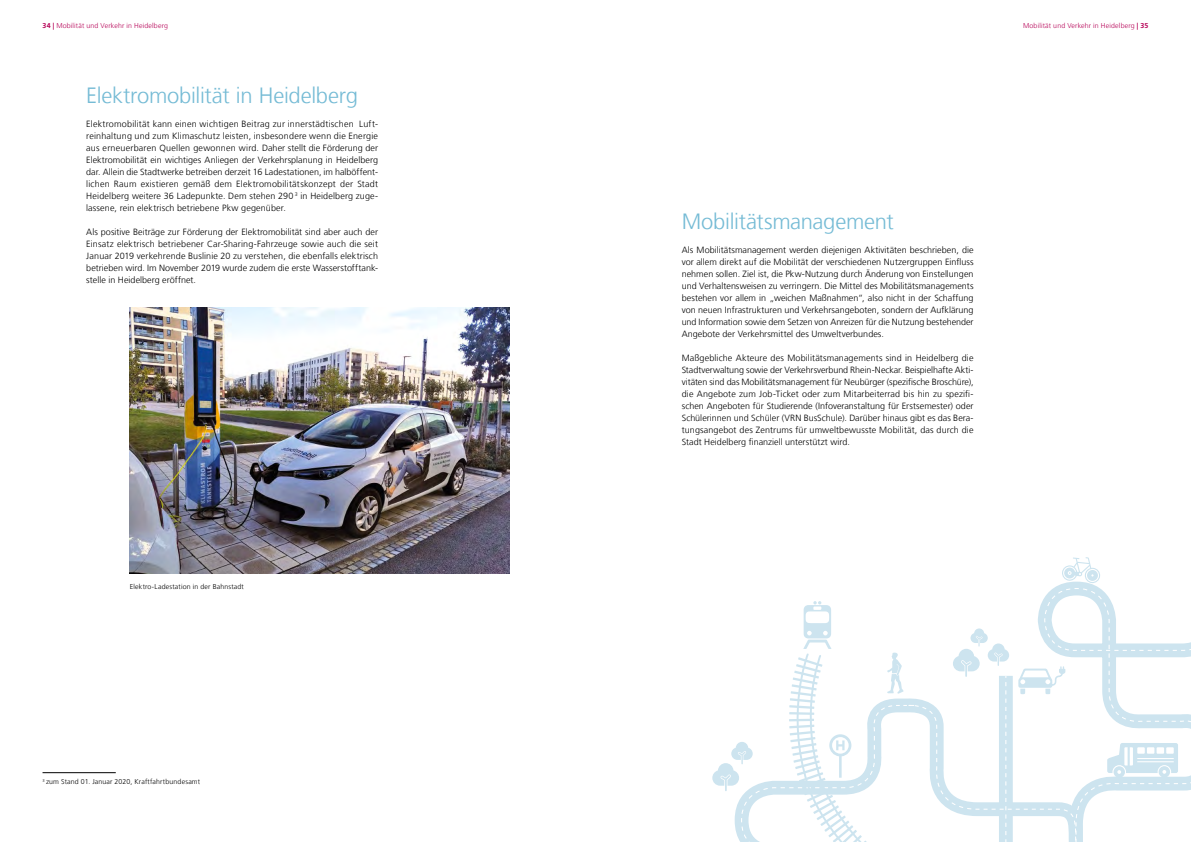
<style>
.page{position:relative;width:1191px;height:842px;background:#fff}
.page>*{position:absolute;margin:0;border:0;box-sizing:border-box;transform-origin:0 0}
.Fließtext_9pt_Frutig{font:300 22px "Frutiger LT Com";letter-spacing:-.015em;color:#75bbd5}
.Fließtext_9pt_Frutig-2{font:300 9px/12px "Frutiger LT Com";letter-spacing:.005em;color:#000;text-align:justify}
.Bildunterschrift_7pt{font:300 7px "Frutiger LT Com";letter-spacing:.02em;color:#000}
.t1{font:300 7px "Frutiger LT Com";letter-spacing:.02em;color:#b60056}
.s1{font-weight:700}
</style>
<div class="page">
<img style="left:130px;top:307px;width:379px;height:267px">
<hr style="left:43px;top:772px;width:73px;height:1px;background:#000">
<svg style="left:740px;top:781px;width:38px;height:61px"></svg>
<svg style="left:712px;top:742px;width:57px;height:75px"></svg>
<svg style="left:778px;top:557px;width:413px;height:238px"></svg>
<svg style="left:784px;top:652px;width:324px;height:190px"></svg>
<p class="t1" style="left:43px;top:22px;width:127px"><span class="s1">34 |</span> Mobilität und Verkehr in Heidelberg</p>
<p class="t1" style="left:1023px;top:22px;width:127px">Mobilität und Verkehr in Heidelberg <span class="s1">| 35</span></p>
<p class="Fließtext_9pt_Frutig" style="left:86px;top:83px;width:273px">Elektromobilität in Heidelberg</p>
<p class="Fließtext_9pt_Frutig-2" style="left:86px;top:118px;width:293px">Elektromobilität kann einen wichtigen Beitrag zur innerstädtischen Luft&shy;reinhaltung und zum Klimaschutz leisten, insbesondere wenn die Energie aus erneuerbaren Quellen gewonnen wird. Daher stellt die Förderung der Elektromobilität ein wichtiges Anliegen der Verkehrsplanung in Heidelberg dar. Allein die Stadtwerke betreiben derzeit 16 Ladestationen, im halböffent&shy;lichen Raum existieren gemäß dem Elektromobilitätskonzept der Stadt Heidelberg weitere 36 Ladepunkte. Dem stehen 290 <sup>3</sup> in Heidelberg zuge&shy;lassene, rein elektrisch betriebene Pkw gegenüber.</p>
<p class="Fließtext_9pt_Frutig-2" style="left:86px;top:226px;width:293px">Als positive Beiträge zur Förderung der Elektromobilität sind aber auch der Einsatz elektrisch betriebener Car-Sharing-Fahrzeuge sowie auch die seit Januar 2019 verkehrende Buslinie 20 zu verstehen, die ebenfalls elektrisch betrieben wird. Im November 2019 wurde zudem die erste Wasserstofftank&shy;stelle in Heidelberg eröffnet.</p>
<p class="Bildunterschrift_7pt" style="left:130px;top:583px;width:115px">Elektro-Ladestation in der Bahnstadt</p>
<p class="Bildunterschrift_7pt" style="left:43px;top:778px;width:159px"><sup>3</sup> zum Stand 01. Januar 2020, Kraftfahrtbundesamt</p>
<p class="Fließtext_9pt_Frutig" style="left:681px;top:209px;width:214px">Mobilitätsmanagement</p>
<p class="Fließtext_9pt_Frutig-2" style="left:681px;top:244px;width:293px">Als Mobilitätsmanagement werden diejenigen Aktivitäten beschrieben, die vor allem direkt auf die Mobilität der verschiedenen Nutzergruppen Einfluss nehmen sollen. Ziel ist, die Pkw-Nutzung durch Änderung von Einstellungen und Verhaltensweisen zu verringern. Die Mittel des Mobilitätsmanagements bestehen vor allem in „weichen Maßnahmen“, also nicht in der Schaffung von neuen Infrastrukturen und Verkehrsangeboten, sondern der Aufklärung und Information sowie dem Setzen von Anreizen für die Nutzung bestehender Angebote der Verkehrsmittel des Umweltverbundes.</p>
<p class="Fließtext_9pt_Frutig-2" style="left:681px;top:352px;width:293px">Maßgebliche Akteure des Mobilitätsmanagements sind in Heidelberg die Stadtverwaltung sowie der Verkehrsverbund Rhein-Neckar. Beispielhafte Akti&shy;vitäten sind das Mobilitätsmanagement für Neubürger (spezifische Broschüre), die Angebote zum Job-Ticket oder zum Mitarbeiterrad bis hin zu spezifi&shy;schen Angeboten für Studierende (Infoveranstaltung für Erstsemester) oder Schülerinnen und Schüler (VRN BusSchule). Darüber hinaus gibt es das Bera&shy;tungsangebot des Zentrums für umweltbewusste Mobilität, das durch die Stadt Heidelberg finanziell unterstützt wird.</p>
</div>
